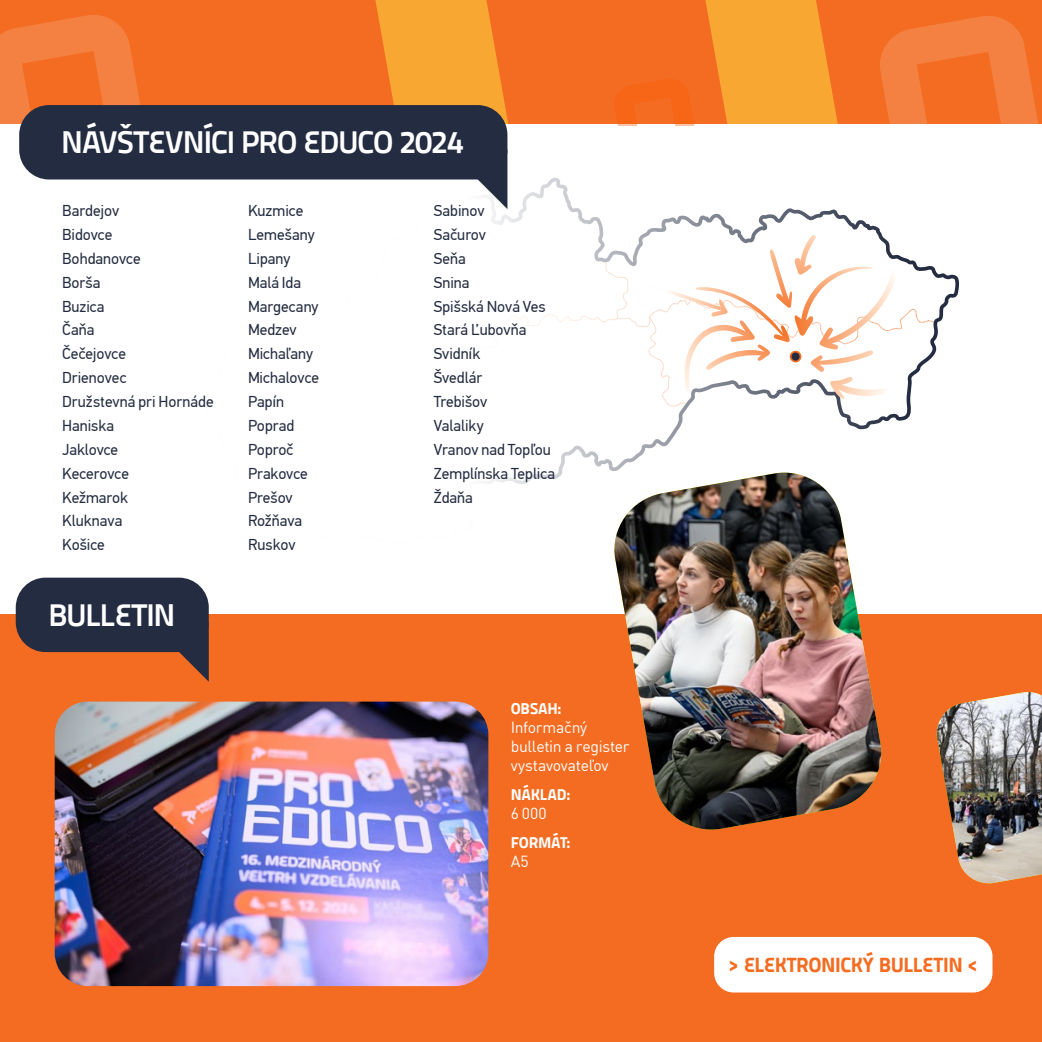
<style>
.page{position:relative;width:1042px;height:1042px;background:#fff}
.page>*{position:absolute;margin:0;border:0;box-sizing:border-box;transform-origin:0 0}
.t1{font:31.5px "Panefresco 800 wt";letter-spacing:-.035em;color:#fff}
.t2{font:20.65px "Panefresco 999 wt";letter-spacing:-.03em;color:#f36c21}
.t3{font:15.75px/23.8px "PF Din Text Pro";color:#242c41}
.t4{font:15.75px/18.9px "DINCE";letter-spacing:-.015em;color:#fff}
.t5{font:15.75px "Panefresco 999 wt";letter-spacing:-.015em;color:#fff}
</style>
<div class="page">
<div style="left:0;top:0;width:1042px;height:124px;background:#f36c21"></div>
<div style="left:0;top:614px;width:1042px;height:428px;background:#f36c21"></div>
<svg style="left:375px;top:0;width:443px;height:13px"></svg>
<img style="left:55px;top:701px;width:433px;height:285px">
<svg style="left:0;top:15px;width:140px;height:109px"></svg>
<svg style="left:149px;top:628px;width:60px;height:54px"></svg>
<div style="left:16px;top:578px;width:193px;height:74px;background:#242c41;border-radius:30px"></div>
<div style="left:714px;top:937px;width:278px;height:55px;background:#fff;border-radius:20px"></div>
<div style="left:19px;top:105px;width:488px;height:74px;background:#242c41;border-radius:30px"></div>
<svg style="left:222px;top:13px;width:816px;height:471px"></svg>
<img style="left:610px;top:473px;width:276px;height:357px">
<img style="left:936px;top:692px;width:106px;height:192px">
<h1 class="t1" style="left:61px;top:118px;width:404px">NÁVŠTEVNÍCI PRO EDUCO 2024</h1>
<p class="t3" style="left:62px;top:199px;width:153px">Bardejov<br>Bidovce<br>Bohdanovce<br>Borša<br>Buzica<br>Čaňa<br>Čečejovce<br>Drienovec<br>Družstevná pri Hornáde<br>Haniska<br>Jaklovce<br>Kecerovce<br>Kežmarok<br>Kluknava<br>Košice</p>
<p class="t3" style="left:248px;top:199px;width:73px">Kuzmice<br>Lemešany<br>Lipany<br>Malá Ida<br>Margecany<br>Medzev<br>Michaľany<br>Michalovce<br>Papín<br>Poprad<br>Poproč<br>Prakovce<br>Prešov<br>Rožňava<br>Ruskov</p>
<p class="t3" style="left:434px;top:199px;width:123px">Sabinov<br>Sačurov<br>Seňa<br>Snina<br>Spišská Nová Ves<br>Stará Ľubovňa<br>Svidník<br>Švedlár<br>Trebišov<br>Valaliky<br>Vranov nad Topľou<br>Zemplínska Teplica<br>Ždaňa</p>
<h1 class="t1" style="left:48px;top:590px;width:129px">BULLETIN</h1>
<p class="t5" style="left:511px;top:696px;width:52px">OBSAH:</p>
<p class="t4" style="left:511px;top:718px;width:120px">Informačný bulletin a register vystavovateľov</p>
<p class="t5" style="left:511px;top:782px;width:61px">NÁKLAD:</p>
<p class="t4" style="left:511px;top:803px;width:37px">6 000</p>
<p class="t5" style="left:511px;top:830px;width:61px">FORMÁT:</p>
<p class="t4" style="left:511px;top:851px;width:19px">A5</p>
<h2 class="t2" style="left:728px;top:948px;width:251px">&gt; ELEKTRONICKÝ BULLETIN &lt;</h2>
</div>
